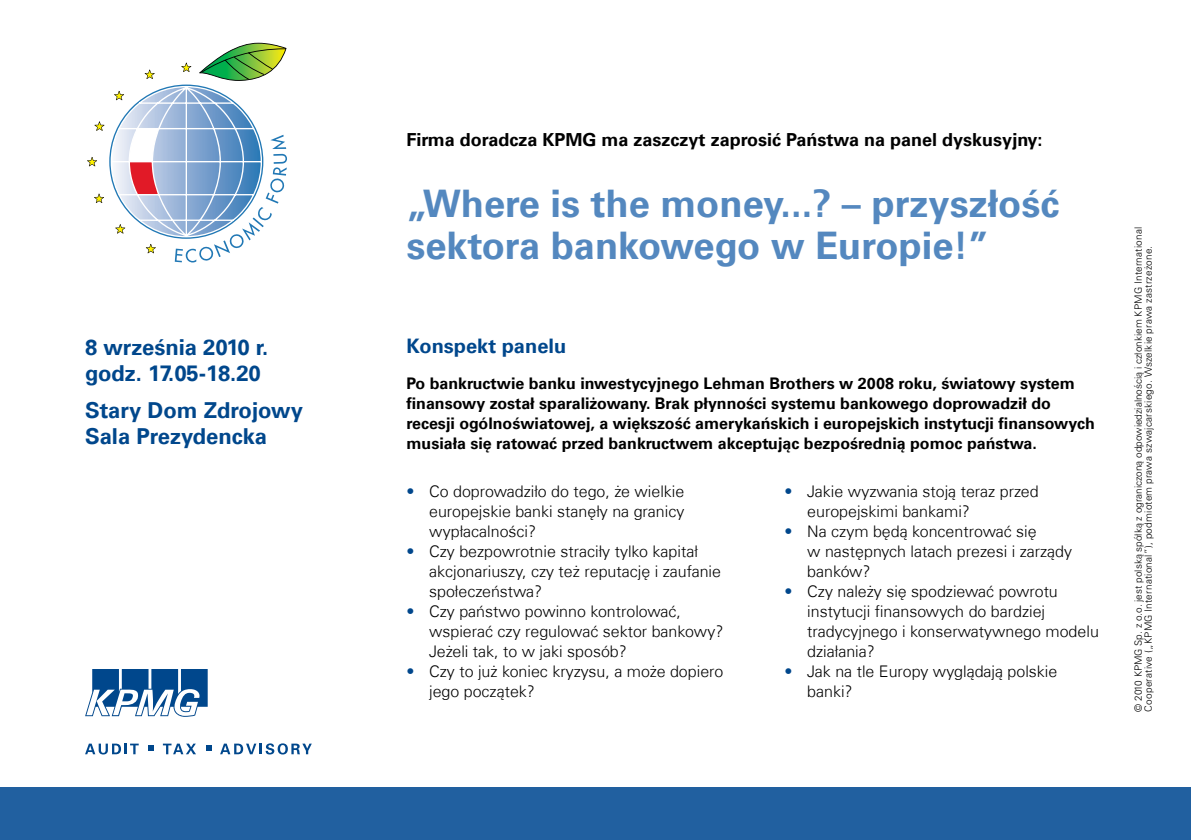
<style>
.page{position:relative;width:1191px;height:840px;background:#fff}
.page>*{position:absolute;margin:0;border:0;box-sizing:border-box;transform-origin:0 0}
.t1{font:700 38px/42px "Universfor KPMG";color:#5488bf}
.t2{font:700 22px/26px "Universfor KPMG";color:#00478c}
.t3{font:700 20px "Universfor KPMG";color:#00478c}
.t4{font:700 18px "Universfor KPMG";color:#000}
.t5{font:300 16px/20px "Universfor KPMG";color:#000}
.t6{font:700 16px/20px "Universfor KPMG";color:#000}
.t7{font:300 10px/10px "Univers CE";letter-spacing:.015em;color:#000}
.s1{color:#00478c}
</style>
<div class="page">
<div style="left:0;top:786px;width:1191px;height:53px;background:#2160a0"></div>
<svg style="left:87px;top:43px;width:200px;height:219px"></svg>
<svg style="left:85px;top:743px;width:54px;height:11px"></svg>
<svg style="left:163px;top:743px;width:33px;height:10px"></svg>
<svg style="left:220px;top:743px;width:92px;height:11px"></svg>
<svg style="left:149px;top:745px;width:5px;height:5px"></svg>
<svg style="left:207px;top:745px;width:5px;height:5px"></svg>
<svg style="left:85px;top:669px;width:123px;height:47px"></svg>
<h2 class="t2" style="left:85px;top:334px;width:185px">8 września 2010 r. godz. 17.05-18.20</h2>
<h2 class="t2" style="left:85px;top:397px;width:219px">Stary Dom Zdrojowy<br>Sala Prezydencka</h2>
<p class="t4" style="left:406px;top:129px;width:637px">Firma doradcza KPMG ma zaszczyt zaprosić Państwa na panel dyskusyjny:</p>
<h1 class="t1" style="left:406px;top:182px;width:654px">„Where is the money...? – przyszłość sektora bankowego w Europie!”</h1>
<p class="t3" style="left:406px;top:334px;width:161px">Konspekt panelu</p>
<p class="t6" style="left:406px;top:373px;width:690px">Po bankructwie banku inwestycyjnego Lehman Brothers w 2008 roku, światowy system finansowy został sparaliżowany. Brak płynności systemu bankowego doprowadził do recesji ogólnoświatowej, a większość amerykańskich i europejskich instytucji finansowych musiała się ratować przed bankructwem akceptując bezpośrednią pomoc państwa.</p>
<p class="t5" style="left:429px;top:481px;width:257px;text-align:justify;text-indent:-23px"><span class="s1">•</span> Co doprowadziło do tego, że wielkie europejskie banki stanęły na granicy wypłacalności?</p>
<p class="t5" style="left:429px;top:541px;width:293px;text-indent:-23px"><span class="s1">•</span> Czy bezpowrotnie straciły tylko kapitał akcjonariuszy, czy też reputację i zaufanie społeczeństwa?</p>
<p class="t5" style="left:429px;top:601px;width:296px;text-indent:-23px"><span class="s1">•</span> Czy państwo powinno kontrolować, wspierać czy regulować sektor bankowy?<br>Jeżeli tak, to w jaki sposób?</p>
<p class="t5" style="left:429px;top:661px;width:296px;text-indent:-23px"><span class="s1">•</span> Czy to już koniec kryzysu, a może dopiero jego początek?</p>
<p class="t5" style="left:807px;top:481px;width:233px;text-indent:-23px"><span class="s1">•</span> Jakie wyzwania stoją teraz przed europejskimi bankami?</p>
<p class="t5" style="left:807px;top:521px;width:266px;text-indent:-23px"><span class="s1">•</span> Na czym będą koncentrować się<br>w następnych latach prezesi i zarządy banków?</p>
<p class="t5" style="left:807px;top:581px;width:293px;text-indent:-23px"><span class="s1">•</span> Czy należy się spodziewać powrotu instytucji finansowych do bardziej tradycyjnego i konserwatywnego modelu działania?</p>
<p class="t5" style="left:807px;top:661px;width:252px;text-indent:-23px"><span class="s1">•</span> Jak na tle Europy wyglądają polskie banki?</p>
<p class="t7" style="left:1133px;top:711px;width:486px;rotate:-90deg">© 2010 KPMG Sp. z o.o. jest polską spółką z ograniczoną odpowiedzialnością i członkiem KPMG International<br>Cooperative („KPMG International”), podmiotem prawa szwajcarskiego. Wszelkie prawa zastrzeżone.</p>
</div>
